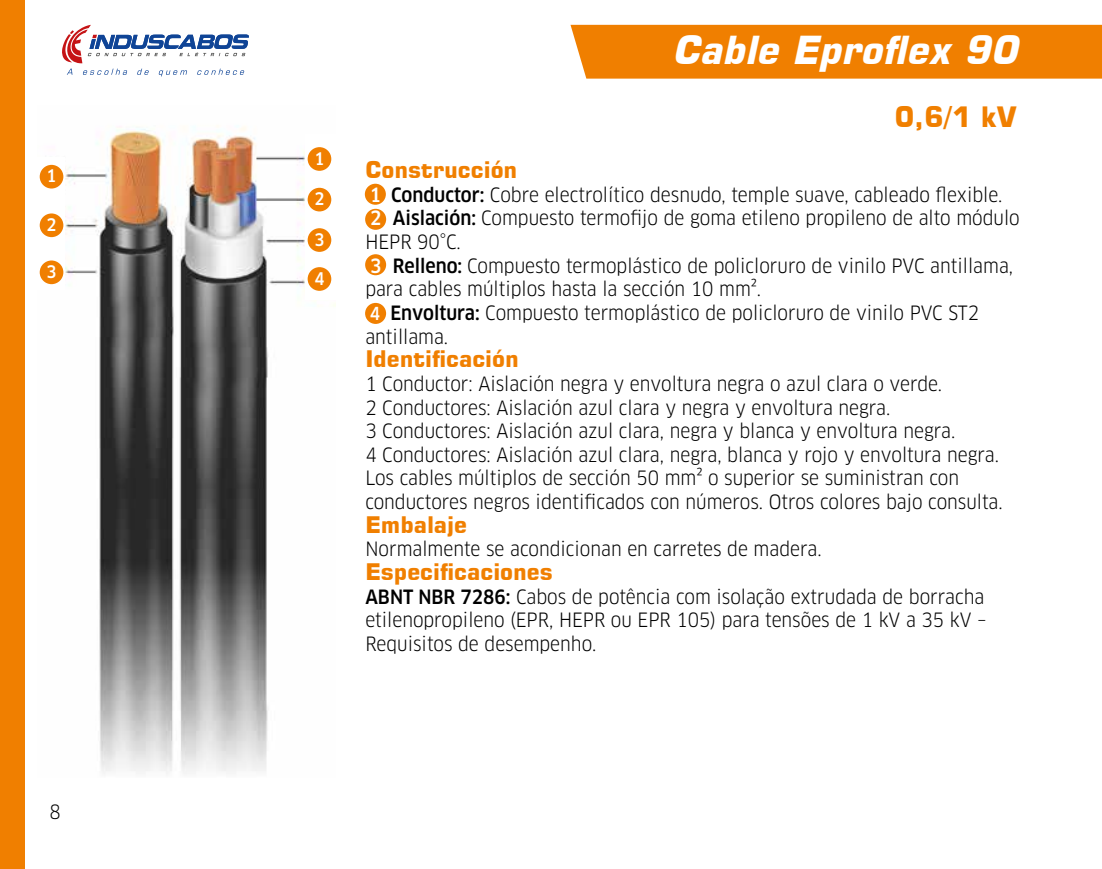
<style>
.page{position:relative;width:1102px;height:869px;background:#fff}
.page>*{position:absolute;margin:0;border:0;box-sizing:border-box;transform-origin:0 0}
.t1{font:italic 700 38.5px "Square 721 BT";color:#fff}
.t2{font:700 28px "Square 721 BT";color:#f07f00}
.t3{font:700 22.75px "Square 721 BT";color:#f07f00}
.t4{font:condensed 19.25px/23.6px "Clan OT";color:#000}
.t5{font:500 condensed 16.97px "Clan OT";color:#fff}
.s1{font-weight:500;color:#fff}
.s2{font-weight:500}
.s3{font-weight:500;font-size:17.5px;color:#fff}
</style>
<div class="page">
<svg style="left:62px;top:25px;width:187px;height:38px"></svg>
<svg style="left:67px;top:69px;width:177px;height:7px"></svg>
<div style="left:570px;top:25px;width:531px;height:54px;background:#f07f00"></div>
<div style="left:365px;top:184px;width:21px;height:21px;background:#f07f00;border-radius:50%"></div>
<div style="left:365px;top:209px;width:21px;height:21px;background:#f07f00;border-radius:50%"></div>
<div style="left:365px;top:254px;width:21px;height:21px;background:#f07f00;border-radius:50%"></div>
<div style="left:365px;top:303px;width:21px;height:21px;background:#f07f00;border-radius:50%"></div>
<img style="left:65px;top:125px;width:270px;height:649px">
<div style="left:0;top:0;width:25px;height:868px;background:#f07f00"></div>
<div style="left:305px;top:133px;width:38px;height:166px;background:#fff"></div>
<div style="left:40px;top:165px;width:23px;height:23px;background:#f07f00;border-radius:50%"></div>
<div style="left:307px;top:147px;width:24px;height:24px;background:#f07f00;border-radius:50%"></div>
<div style="left:40px;top:213px;width:23px;height:24px;background:#f07f00;border-radius:50%"></div>
<div style="left:307px;top:188px;width:24px;height:23px;background:#f07f00;border-radius:50%"></div>
<div style="left:40px;top:260px;width:23px;height:24px;background:#f07f00;border-radius:50%"></div>
<div style="left:307px;top:228px;width:24px;height:24px;background:#f07f00;border-radius:50%"></div>
<div style="left:307px;top:267px;width:24px;height:24px;background:#f07f00;border-radius:50%"></div>
<p class="t5" style="left:46px;top:166px;width:11px">1</p>
<p class="t5" style="left:46px;top:215px;width:11px">2</p>
<p class="t5" style="left:46px;top:262px;width:11px">3</p>
<p class="t4" style="left:50px;top:800px;width:13px">8</p>
<p class="t5" style="left:314px;top:148px;width:11px">1</p>
<p class="t5" style="left:314px;top:189px;width:11px">2</p>
<p class="t5" style="left:314px;top:229px;width:11px">3</p>
<p class="t5" style="left:314px;top:268px;width:11px">4</p>
<h1 class="t1" style="left:672px;top:27px;width:356px">Cable Eproflex 90</h1>
<h2 class="t2" style="left:894px;top:100px;width:124px">0,6/1 kV</h2>
<p class="t3" style="left:365px;top:156px;width:153px">Construcción</p>
<p class="t4" style="left:365px;top:183px;width:656px"><span class="s1">1</span> <span class="s2">Conductor:</span> Cobre electrolítico desnudo, temple suave, cableado flexible.<br><span class="s1">2</span> <span class="s2">Aislación:</span> Compuesto termofijo de goma etileno propileno de alto módulo HEPR 90°C.<br><span class="s1">3</span> <span class="s2">Relleno:</span> Compuesto termoplástico de policloruro de vinilo PVC antillama, para cables múltiplos hasta la sección 10 mm².<br><span class="s3">4</span> <span class="s2">Envoltura:</span> Compuesto termoplástico de policloruro de vinilo PVC ST2 antillama.</p>
<p class="t3" style="left:365px;top:345px;width:155px">Identificación</p>
<p class="t4" style="left:365px;top:372px;width:639px">1 Conductor: Aislación negra y envoltura negra o azul clara o verde.<br>2 Conductores: Aislación azul clara y negra y envoltura negra.<br>3 Conductores: Aislación azul clara, negra y blanca y envoltura negra.<br>4 Conductores: Aislación azul clara, negra, blanca y rojo y envoltura negra.<br>Los cables múltiplos de sección 50 mm² o superior se suministran con conductores negros identificados con números. Otros colores bajo consulta.</p>
<p class="t3" style="left:365px;top:510px;width:103px">Embalaje</p>
<p class="t4" style="left:365px;top:537px;width:458px">Normalmente se acondicionan en carretes de madera.</p>
<p class="t3" style="left:365px;top:557px;width:189px">Especificaciones</p>
<p class="t4" style="left:365px;top:584px;width:622px"><span class="s2">ABNT NBR 7286:</span> Cabos de potência com isolação extrudada de borracha etilenopropileno (EPR, HEPR ou EPR 105) para tensões de 1 kV a 35 kV –<br>Requisitos de desempenho.</p>
</div>
